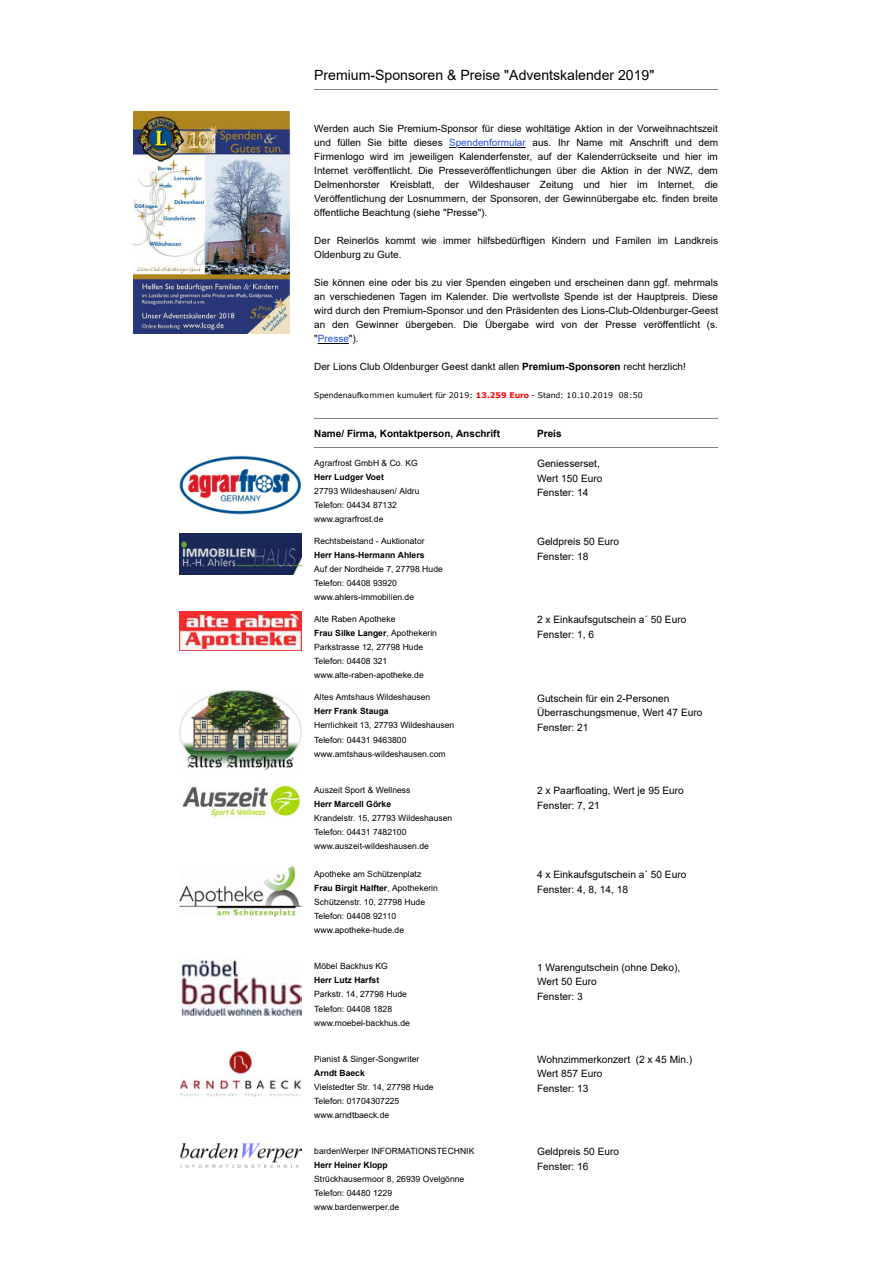
<style>
.page{position:relative;width:893px;height:1263px;background:#fff}
.page>*{position:absolute;margin:0;border:0;box-sizing:border-box;transform-origin:0 0}
.t1{font:14.1px "Arial";letter-spacing:-.005em;color:#000}
.t2{font:10.2px/14.5px "Arial";letter-spacing:.005em;color:#000}
.t3{font:9.9px/14px "Arial";letter-spacing:.005em;color:#000;text-align:justify}
.t4{font:700 9.9px "Arial";letter-spacing:.005em;color:#000}
.t5{font:8.55px/14.1px "Arial";letter-spacing:.005em;color:#000}
.t6{font:700 8.55px "Arial";color:#000}
.t7{font:7.8px "Verdana";letter-spacing:.01em;color:#000}
.s1{color:#1f4eda}
.s2{font-weight:700}
.s3{font-weight:700;color:#f00}
</style>
<div class="page">
<hr style="left:314px;top:90px;width:404px;height:1px;background:#808080">
<hr style="left:314px;top:418px;width:404px;height:1px;background:#808080">
<hr style="left:314px;top:447px;width:404px;height:1px;background:#808080">
<img style="left:133px;top:112px;width:156px;height:221px">
<hr style="left:458px;top:147px;width:68px;height:1px;background:#000">
<hr style="left:318px;top:343px;width:31px;height:1px;background:#000">
<img style="left:180px;top:455px;width:122px;height:60px">
<img style="left:180px;top:534px;width:122px;height:40px">
<img style="left:180px;top:612px;width:122px;height:38px">
<img style="left:180px;top:690px;width:122px;height:79px">
<img style="left:182px;top:785px;width:119px;height:33px">
<img style="left:180px;top:867px;width:122px;height:50px">
<img style="left:181px;top:1051px;width:121px;height:46px">
<img style="left:181px;top:1144px;width:121px;height:24px">
<img style="left:180px;top:959px;width:122px;height:57px">
<h1 class="t1" style="left:314px;top:65px;width:342px">Premium-Sponsoren &amp; Preise "Adventskalender 2019"</h1>
<p class="t3" style="left:314px;top:122px;width:405px">Werden auch Sie Premium-Sponsor für diese wohltätige Aktion in der Vorweihnachtszeit und füllen Sie bitte dieses <span class="s1">Spendenformular</span> aus. Ihr Name mit Anschrift und dem Firmenlogo wird im jeweiligen Kalenderfenster, auf der Kalenderrückseite und hier im Internet veröffentlicht. Die Presseveröffentlichungen über die Aktion in der NWZ, dem Delmenhorster Kreisblatt, der Wildeshauser Zeitung und hier im Internet, die Veröffentlichung der Losnummern, der Sponsoren, der Gewinnübergabe etc. finden breite öffentliche Beachtung (siehe "Presse").</p>
<p class="t3" style="left:314px;top:234px;width:405px">Der Reinerlös kommt wie immer hilfsbedürftigen Kindern und Familen im Landkreis<br>Oldenburg zu Gute.</p>
<p class="t3" style="left:314px;top:276px;width:405px">Sie können eine oder bis zu vier Spenden eingeben und erscheinen dann ggf. mehrmals an verschiedenen Tagen im Kalender. Die wertvollste Spende ist der Hauptpreis. Diese wird durch den Premium-Sponsor und den Präsidenten des Lions-Club-Oldenburger-Geest an den Gewinner übergeben. Die Übergabe wird von der Presse veröffentlicht (s. "<span class="s1">Presse</span>").</p>
<p class="t3" style="left:314px;top:360px;width:373px">Der Lions Club Oldenburger Geest dankt allen <span class="s2">Premium-Sponsoren</span> recht herzlich!</p>
<p class="t7" style="left:314px;top:390px;width:330px">Spendenaufkommen kumuliert für 2019: <span class="s3">13.259 Euro</span> - Stand: 10.10.2019 08:50</p>
<p class="t4" style="left:314px;top:427px;width:187px">Name/ Firma, Kontaktperson, Anschrift</p>
<p class="t4" style="left:537px;top:427px;width:26px">Preis</p>
<p class="t5" style="left:314px;top:456px;width:105px">Agrarfrost GmbH &amp; Co. KG</p>
<p class="t6" style="left:314px;top:471px;width:71px">Herr Ludger Voet</p>
<p class="t5" style="left:314px;top:484px;width:107px">27793 Wildeshausen/ Aldru<br>Telefon: 04434 87132 www.agrarfrost.de</p>
<p class="t2" style="left:537px;top:456px;width:67px">Geniesserset,<br>Wert 150 Euro<br>Fenster: 14</p>
<p class="t5" style="left:314px;top:534px;width:112px">Rechtsbeistand - Auktionator</p>
<p class="t6" style="left:314px;top:549px;width:112px">Herr Hans-Hermann Ahlers</p>
<p class="t5" style="left:314px;top:562px;width:130px">Auf der Nordheide 7, 27798 Hude<br>Telefon: 04408 93920 www.ahlers-immobilien.de</p>
<p class="t2" style="left:537px;top:534px;width:83px">Geldpreis 50 Euro<br>Fenster: 18</p>
<p class="t5" style="left:314px;top:612px;width:124px">Alte Raben Apotheke<br><span class="s2">Frau Silke Langer</span>, Apothekerin<br>Parkstrasse 12, 27798 Hude<br>Telefon: 04408 321 www.alte-raben-apotheke.de</p>
<p class="t2" style="left:537px;top:612px;width:151px">2 x Einkaufsgutschein a´ 50 Euro<br>Fenster: 1, 6</p>
<p class="t5" style="left:314px;top:690px;width:118px">Altes Amtshaus Wildeshausen</p>
<p class="t6" style="left:314px;top:705px;width:76px">Herr Frank Stauga</p>
<p class="t5" style="left:314px;top:718px;width:142px">Herrlichkeit 13, 27793 Wildeshausen<br>Telefon: 04431 9463800 www.amtshaus-wildeshausen.com</p>
<p class="t2" style="left:537px;top:691px;width:167px">Gutschein für ein 2-Personen<br>Überraschungsmenue, Wert 47 Euro<br>Fenster: 21</p>
<p class="t5" style="left:314px;top:782px;width:98px">Auszeit Sport &amp; Wellness</p>
<p class="t6" style="left:314px;top:798px;width:78px">Herr Marcell Görke</p>
<p class="t5" style="left:314px;top:811px;width:140px">Krandelstr. 15, 27793 Wildeshausen<br>Telefon: 04431 7482100 www.auszeit-wildeshausen.de</p>
<p class="t2" style="left:537px;top:783px;width:148px">2 x Paarfloating, Wert je 95 Euro<br>Fenster: 7, 21</p>
<p class="t5" style="left:314px;top:867px;width:125px">Apotheke am Schützenplatz<br><span class="s2">Frau Birgit Halfter</span>, Apothekerin<br>Schützenstr. 10, 27798 Hude<br>Telefon: 04408 92110 www.apotheke-hude.de</p>
<p class="t2" style="left:537px;top:867px;width:151px">4 x Einkaufsgutschein a´ 50 Euro<br>Fenster: 4, 8, 14, 18</p>
<p class="t5" style="left:314px;top:959px;width:75px">Möbel Backhus KG</p>
<p class="t6" style="left:314px;top:974px;width:66px">Herr Lutz Harfst</p>
<p class="t5" style="left:314px;top:987px;width:97px">Parkstr. 14, 27798 Hude<br>Telefon: 04408 1828 www.moebel-backhus.de</p>
<p class="t2" style="left:537px;top:960px;width:145px">1 Warengutschein (ohne Deko),<br>Wert 50 Euro<br>Fenster: 3</p>
<p class="t5" style="left:314px;top:1051px;width:107px">Pianist &amp; Singer-Songwriter</p>
<p class="t6" style="left:314px;top:1067px;width:52px">Arndt Baeck</p>
<p class="t5" style="left:314px;top:1079px;width:121px">Vielstedter Str. 14, 27798 Hude<br>Telefon: 01704307225 www.arndtbaeck.de</p>
<p class="t5" style="left:314px;top:1144px;width:162px">bardenWerper INFORMATIONSTECHNIK</p>
<p class="t6" style="left:314px;top:1159px;width:75px">Herr Heiner Klopp</p>
<p class="t5" style="left:314px;top:1172px;width:152px">Strückhausermoor 8, 26939 Ovelgönne<br>Telefon: 04480 1229 www.bardenwerper.de</p>
<p class="t2" style="left:537px;top:1052px;width:157px">Wohnzimmerkonzert (2 x 45 Min.)<br>Wert 857 Euro<br>Fenster: 13</p>
<p class="t2" style="left:537px;top:1144px;width:83px">Geldpreis 50 Euro<br>Fenster: 16</p>
</div>
